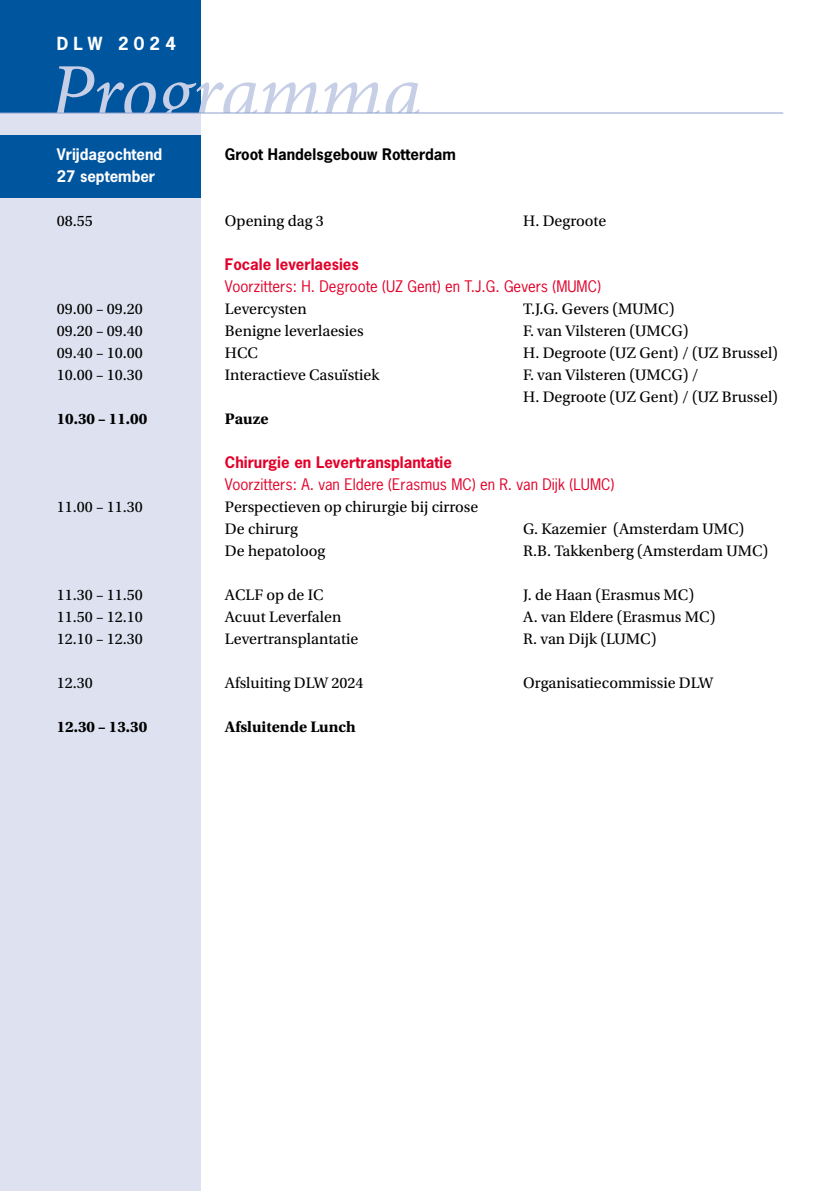
<style>
.page{position:relative;width:840px;height:1191px;background:#fff}
.page>*{position:absolute;margin:0;border:0;box-sizing:border-box;transform-origin:0 0}
.t1{font:italic 80px "Minion Pro";letter-spacing:-.01em;color:#c7cfe7}
.t2{font:700 17px "News Gothic Std";letter-spacing:.305em;color:#fff}
.t3{font:16px/22px "Utopia Std";color:#000}
.t4{font:700 16px "Utopia Std";color:#000}
.t5{font:15px "News Gothic Std";color:#e2002a}
.t6{font:700 15px "News Gothic Std";color:#e2002a}
.t7{font:700 15px "News Gothic Std";color:#000}
.t8{font:700 15px "News Gothic Std";color:#fff}
</style>
<div class="page">
<div style="left:0;top:0;width:200px;height:119px;background:#00559f"></div>
<div style="left:0;top:113px;width:200px;height:1078px;background:#dee2f0"></div>
<hr style="left:0;top:113px;width:782px;height:1px;background:#8ba1cd">
<div style="left:0;top:135px;width:200px;height:62px;background:#00559f"></div>
<p class="t2" style="left:57px;top:32px;width:121px">DLW 2024</p>
<h1 class="t1" style="left:49px;top:38px;width:374px">Programma</h1>
<p class="t8" style="left:57px;top:144px;width:107px">Vrijdagochtend</p>
<p class="t7" style="left:225px;top:144px;width:232px">Groot Handelsgebouw Rotterdam</p>
<p class="t8" style="left:57px;top:166px;width:100px">27 september</p>
<p class="t3" style="left:57px;top:210px;width:37px">08.55</p>
<p class="t3" style="left:225px;top:210px;width:100px">Opening dag 3</p>
<p class="t3" style="left:523px;top:210px;width:84px">H. Degroote</p>
<p class="t6" style="left:225px;top:254px;width:135px">Focale leverlaesies</p>
<p class="t5" style="left:225px;top:277px;width:377px">Voorzitters: H. Degroote (UZ Gent) en T.J.G. Gevers (MUMC)</p>
<p class="t3" style="left:57px;top:298px;width:88px">09.00 – 09.20</p>
<p class="t3" style="left:225px;top:298px;width:83px">Levercysten</p>
<p class="t3" style="left:523px;top:298px;width:153px">T.J.G. Gevers (MUMC)</p>
<p class="t3" style="left:57px;top:320px;width:88px">09.20 – 09.40</p>
<p class="t3" style="left:225px;top:320px;width:140px">Benigne leverlaesies</p>
<p class="t3" style="left:523px;top:320px;width:167px">F. van Vilsteren (UMCG)</p>
<p class="t3" style="left:57px;top:342px;width:88px">09.40 – 10.00</p>
<p class="t3" style="left:225px;top:342px;width:35px">HCC</p>
<p class="t3" style="left:523px;top:342px;width:256px">H. Degroote (UZ Gent) / (UZ Brussel)</p>
<p class="t3" style="left:57px;top:364px;width:88px">10.00 – 10.30</p>
<p class="t3" style="left:225px;top:364px;width:156px">Interactieve Casuïstiek</p>
<p class="t3" style="left:523px;top:364px;width:256px">F. van Vilsteren (UMCG) /<br>H. Degroote (UZ Gent) / (UZ Brussel)</p>
<p class="t4" style="left:57px;top:410px;width:92px">10.30 – 11.00</p>
<p class="t4" style="left:225px;top:410px;width:45px">Pauze</p>
<p class="t6" style="left:225px;top:452px;width:228px">Chirurgie en Levertransplantatie</p>
<p class="t5" style="left:225px;top:475px;width:391px">Voorzitters: A. van Eldere (Erasmus MC) en R. van Dijk (LUMC)</p>
<p class="t3" style="left:57px;top:496px;width:88px">11.00 – 11.30</p>
<p class="t3" style="left:225px;top:496px;width:255px">Perspectieven op chirurgie bij cirrose<br>De chirurg</p>
<p class="t3" style="left:523px;top:518px;width:222px">G. Kazemier (Amsterdam UMC)</p>
<p class="t3" style="left:225px;top:540px;width:102px">De hepatoloog</p>
<p class="t3" style="left:523px;top:540px;width:246px">R.B. Takkenberg (Amsterdam UMC)</p>
<p class="t3" style="left:57px;top:584px;width:88px">11.30 – 11.50</p>
<p class="t3" style="left:225px;top:584px;width:100px">ACLF op de IC</p>
<p class="t3" style="left:523px;top:584px;width:172px">J. de Haan (Erasmus MC)</p>
<p class="t3" style="left:57px;top:606px;width:88px">11.50 – 12.10</p>
<p class="t3" style="left:225px;top:606px;width:118px">Acuut Leverfalen</p>
<p class="t3" style="left:523px;top:606px;width:193px">A. van Eldere (Erasmus MC)</p>
<p class="t3" style="left:57px;top:628px;width:88px">12.10 – 12.30</p>
<p class="t3" style="left:225px;top:628px;width:135px">Levertransplantatie</p>
<p class="t3" style="left:523px;top:628px;width:135px">R. van Dijk (LUMC)</p>
<p class="t3" style="left:57px;top:672px;width:37px">12.30</p>
<p class="t3" style="left:225px;top:672px;width:140px">Afsluiting DLW 2024</p>
<p class="t3" style="left:523px;top:672px;width:191px">Organisatiecommissie DLW</p>
<p class="t4" style="left:57px;top:718px;width:92px">12.30 – 13.30</p>
<p class="t4" style="left:225px;top:718px;width:132px">Afsluitende Lunch</p>
</div>
